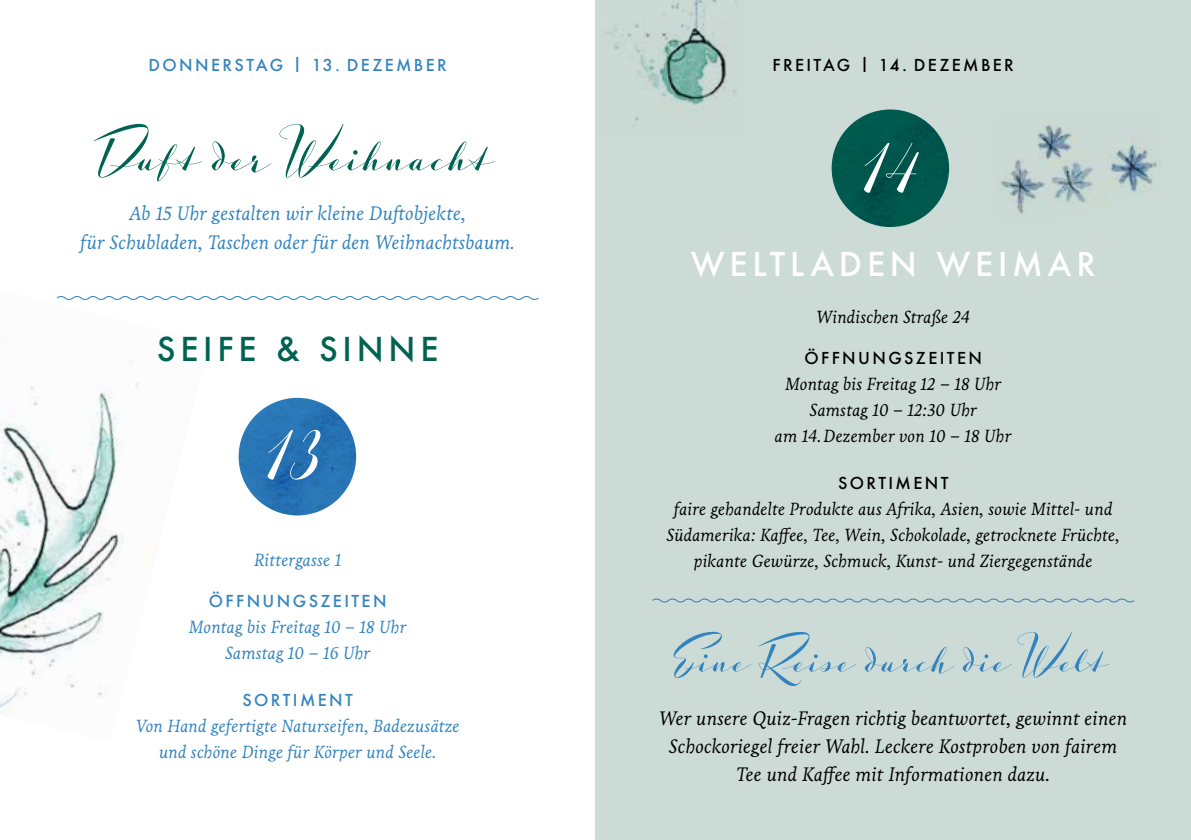
<style>
.page{position:relative;width:1191px;height:840px;background:#fff}
.page>*{position:absolute;margin:0;border:0;box-sizing:border-box;transform-origin:0 0}
.t1{font:120px "Luxus Brut Sparkling";color:#fff}
.t2{font:70px "Luxus Brut Sparkling";color:#006351}
.t3{font:60px "Luxus Brut Sparkling";color:#3384be}
.t4{font:500 32px "Futura";letter-spacing:.15em;color:#fff}
.t5{font:500 32px "Futura";letter-spacing:.15em;color:#006351}
.t6{font:italic 20px/28px "Livory";color:#000;text-align:center}
.t7{font:italic 20px/28px "Livory";color:#3384be;text-align:center}
.t8{font:italic 18px/26px "Livory";color:#000;text-align:center}
.t9{font:italic 18px/26px "Livory";color:#3384be;text-align:center}
.t10{font:500 16px "Futura";letter-spacing:.15em;color:#3384be}
.t11{font:500 16px "Futura";letter-spacing:.15em;color:#000}
</style>
<div class="page">
<img style="left:0;top:383px;width:147px;height:332px">
<svg style="left:56px;top:296px;width:483px;height:4px"></svg>
<div style="left:239px;top:397px;width:117px;height:118px;background:#2774b5;border-radius:50%"></div>
<div style="left:595px;top:0;width:596px;height:839px;background:#cddbd6"></div>
<img style="left:607px;top:0;width:130px;height:127px">
<svg style="left:652px;top:598px;width:483px;height:5px"></svg>
<div style="left:831px;top:109px;width:118px;height:118px;background:#00574d;border-radius:50%"></div>
<img style="left:1001px;top:124px;width:156px;height:92px">
<p class="t10" style="left:148px;top:54px;width:300px">DONNERSTAG | 13. DEZEMBER</p>
<h2 class="t2" style="left:101px;top:105px;width:395px">Duft der Weihnacht</h2>
<p class="t7" style="left:80px;top:200px;width:436px">Ab 15 Uhr gestalten wir kleine Duftobjekte,<br>für Schubladen, Taschen oder für den Weihnachtsbaum.</p>
<h3 class="t5" style="left:157px;top:327px;width:283px">SEIFE &amp; SINNE</h3>
<h1 class="t1" style="left:269px;top:367px;width:62px">13</h1>
<p class="t9" style="left:254px;top:546px;width:89px">Rittergasse 1</p>
<p class="t10" style="left:209px;top:589px;width:179px">ÖFFNUNGSZEITEN</p>
<p class="t9" style="left:189px;top:613px;width:219px">Montag bis Freitag 10 – 18 Uhr<br>Samstag 10 – 16 Uhr</p>
<p class="t10" style="left:242px;top:688px;width:112px">SORTIMENT</p>
<p class="t9" style="left:136px;top:712px;width:325px">Von Hand gefertigte Naturseifen, Badezusätze und schöne Dinge für Körper und Seele.</p>
<p class="t11" style="left:772px;top:54px;width:243px">FREITAG | 14. DEZEMBER</p>
<h1 class="t1" style="left:865px;top:81px;width:63px">14</h1>
<h3 class="t4" style="left:691px;top:242px;width:406px">WELTLADEN WEIMAR</h3>
<p class="t8" style="left:816px;top:304px;width:155px">Windischen Straße 24</p>
<p class="t11" style="left:804px;top:346px;width:179px">ÖFFNUNGSZEITEN</p>
<p class="t8" style="left:775px;top:370px;width:238px">Montag bis Freitag 12 – 18 Uhr<br>Samstag 10 – 12:30 Uhr<br>am 14.Dezember von 10 – 18 Uhr</p>
<p class="t11" style="left:838px;top:472px;width:112px">SORTIMENT</p>
<p class="t8" style="left:666px;top:496px;width:455px">faire gehandelte Produkte aus Afrika, Asien, sowie Mittel- und<br>Südamerika: Kaffee, Tee, Wein, Schokolade, getrocknete Früchte, pikante Gewürze, Schmuck, Kunst- und Ziergegenstände</p>
<h3 class="t3" style="left:677px;top:615px;width:433px">Eine Reise durch die Welt</h3>
<p class="t6" style="left:659px;top:704px;width:470px">Wer unsere Quiz-Fragen richtig beantwortet, gewinnt einen<br>Schockoriegel freier Wahl. Leckere Kostproben von fairem<br>Tee und Kaffee mit Informationen dazu.</p>
</div>
